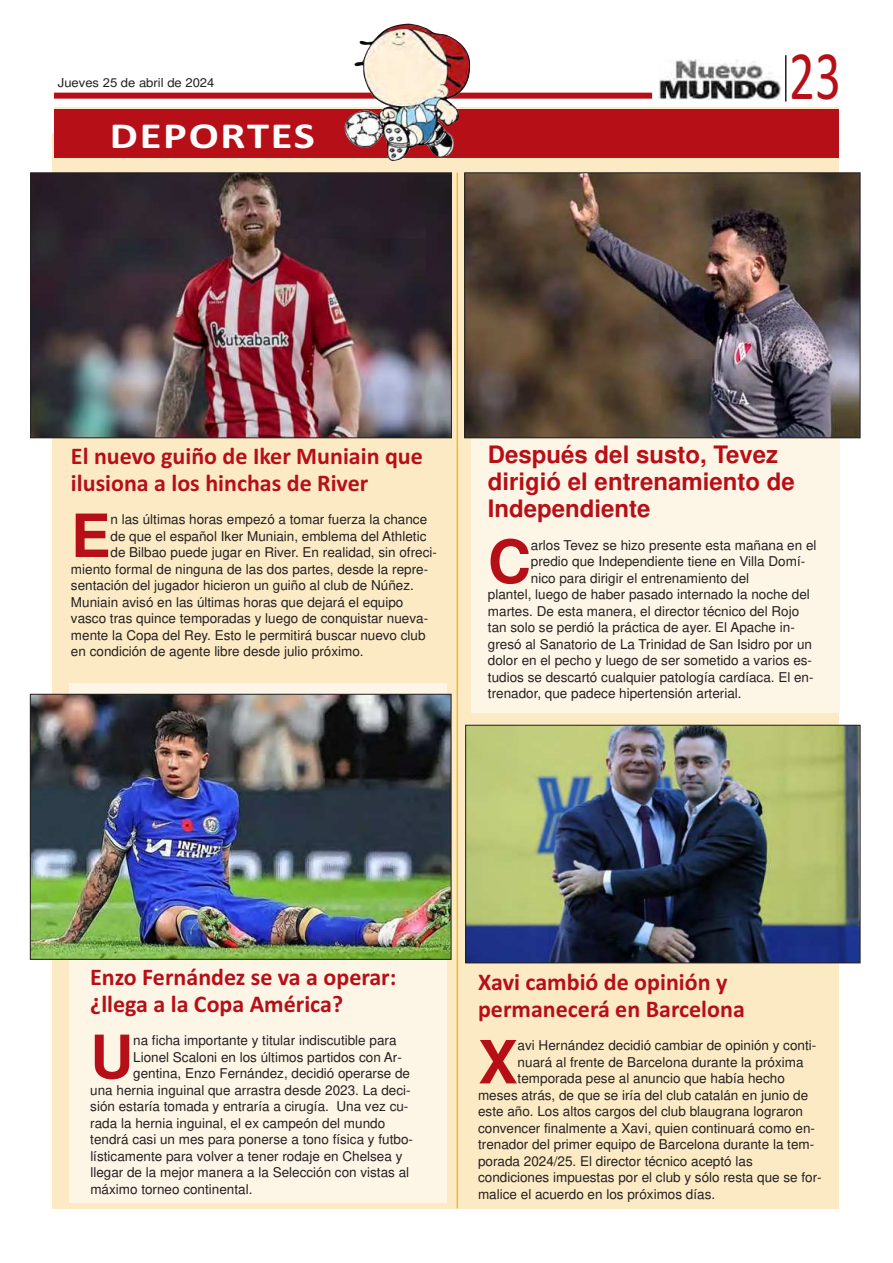
<style>
.page{position:relative;width:893px;height:1263px;background:#fff}
.page>*{position:absolute;margin:0;border:0;box-sizing:border-box;transform-origin:0 0}
.t1{font:700 59.55px "Arial";color:#b70f17}
.t2{font:34.2px "Calibri";color:#b70f17;scale:.73 1}
.t3{font:700 24px/27px "Arial";color:#b70f17}
.t4{font:700 18px "Calibri";letter-spacing:.08em;color:#fff;scale:1.21 1}
.t5{font:13.5px "Arial";color:#231f20}
.t6{font:12.3px "Arial";color:#231f20;scale:1.06 1}
.t7{font:700 11.7px "Calibri";color:#b70f17}
</style>
<div class="page">
<div style="left:53px;top:107px;width:786px;height:1101px;background:#fceac5"></div>
<img style="left:659px;top:60px;width:123px;height:39px">
<div style="left:0;top:93px;width:652px;height:6px;background:#b70f17"></div>
<hr style="left:785px;top:55px;width:1px;height:47px;background:#231f20">
<div style="left:54px;top:110px;width:785px;height:48px;background:#b70f17"></div>
<div style="left:471px;top:202px;width:369px;height:511px;background:#fdf6e6"></div>
<div style="left:69px;top:683px;width:378px;height:520px;background:#fdf6e6"></div>
<img style="left:32px;top:175px;width:418px;height:261px">
<div style="left:30px;top:173px;width:422px;height:265px;border:1px solid #231f20"></div>
<img style="left:466px;top:175px;width:392px;height:261px">
<div style="left:464px;top:173px;width:396px;height:265px;border:1px solid #231f20"></div>
<img style="left:467px;top:727px;width:391px;height:234px">
<div style="left:465px;top:725px;width:395px;height:238px;border:1px solid #231f20"></div>
<img style="left:344px;top:24px;width:126px;height:137px">
<hr style="left:457px;top:173px;width:1px;height:1035px;background:#f6b723">
<div style="left:0;top:62px;width:54px;height:71px;background:#fff"></div>
<img style="left:32px;top:696px;width:417px;height:261px">
<div style="left:30px;top:694px;width:421px;height:265px;border:1px solid #231f20"></div>
<p class="t6" style="left:58px;top:77px;width:149px">Jueves 25 de abril de 2024</p>
<h3 class="t4" style="left:110px;top:131px;width:171px">DEPORTES</h3>
<h2 class="t2" style="left:789px;top:67px;width:73px">23</h2>
<p class="t7" style="left:71px;top:453px;width:353px">El nuevo guiño de Iker Muniain que</p>
<p class="t7" style="left:71px;top:480px;width:299px">ilusiona a los hinchas de River</p>
<h1 class="t1" style="left:71px;top:512px;width:41px">E</h1>
<p class="t5" style="left:111px;top:514px;width:318px">n las últimas horas empezó a tomar fuerza la chance</p>
<p class="t5" style="left:111px;top:530px;width:317px">de que el español Iker Muniain, emblema del Athletic</p>
<p class="t5" style="left:111px;top:547px;width:328px">de Bilbao puede jugar en River. En realidad, sin ofreci-</p>
<p class="t5" style="left:71px;top:563px;width:359px">miento formal de ninguna de las dos partes, desde la repre-</p>
<p class="t5" style="left:71px;top:580px;width:344px">sentación del jugador hicieron un guiño al club de Núñez.</p>
<p class="t5" style="left:71px;top:596px;width:334px">Muniain avisó en las últimas horas que dejará el equipo</p>
<p class="t5" style="left:71px;top:613px;width:359px">vasco tras quince temporadas y luego de conquistar nueva-</p>
<p class="t5" style="left:71px;top:629px;width:356px">mente la Copa del Rey. Esto le permitirá buscar nuevo club</p>
<p class="t5" style="left:71px;top:646px;width:294px">en condición de agente libre desde julio próximo.</p>
<h3 class="t3" style="left:488px;top:443px;width:308px">Después del susto, Tevez dirigió el entrenamiento de<br>Independiente</h3>
<h1 class="t1" style="left:488px;top:538px;width:45px">C</h1>
<p class="t5" style="left:531px;top:540px;width:287px">arlos Tevez se hizo presente esta mañana en el</p>
<p class="t5" style="left:531px;top:556px;width:276px">predio que Independiente tiene en Villa Domí-</p>
<p class="t5" style="left:531px;top:573px;width:220px">nico para dirigir el entrenamiento del</p>
<p class="t5" style="left:488px;top:589px;width:323px">plantel, luego de haber pasado internado la noche del</p>
<p class="t5" style="left:488px;top:606px;width:313px">martes. De esta manera, el director técnico del Rojo</p>
<p class="t5" style="left:488px;top:622px;width:308px">tan solo se perdió la práctica de ayer. El Apache in-</p>
<p class="t5" style="left:488px;top:639px;width:326px">gresó al Sanatorio de La Trinidad de San Isidro por un</p>
<p class="t5" style="left:488px;top:655px;width:326px">dolor en el pecho y luego de ser sometido a varios es-</p>
<p class="t5" style="left:488px;top:672px;width:327px">tudios se descartó cualquier patología cardíaca. El en-</p>
<p class="t5" style="left:488px;top:688px;width:255px">trenador, que padece hipertensión arterial.</p>
<p class="t7" style="left:90px;top:974px;width:308px">Enzo Fernández se va a operar:</p>
<p class="t7" style="left:90px;top:1001px;width:254px">¿llega a la Copa América?</p>
<h1 class="t1" style="left:90px;top:1033px;width:45px">U</h1>
<p class="t5" style="left:133px;top:1035px;width:265px">na ficha importante y titular indiscutible para</p>
<p class="t5" style="left:133px;top:1051px;width:270px">Lionel Scaloni en los últimos partidos con Ar-</p>
<p class="t5" style="left:133px;top:1068px;width:278px">gentina, Enzo Fernández, decidió operarse de</p>
<p class="t5" style="left:90px;top:1084px;width:322px">una hernia inguinal que arrastra desde 2023. La deci-</p>
<p class="t5" style="left:90px;top:1101px;width:320px">sión estaría tomada y entraría a cirugía. Una vez cu-</p>
<p class="t5" style="left:90px;top:1117px;width:296px">rada la hernia inguinal, el ex campeón del mundo</p>
<p class="t5" style="left:90px;top:1134px;width:324px">tendrá casi un mes para ponerse a tono física y futbo-</p>
<p class="t5" style="left:90px;top:1150px;width:314px">lísticamente para volver a tener rodaje en Chelsea y</p>
<p class="t5" style="left:90px;top:1167px;width:320px">llegar de la mejor manera a la Selección con vistas al</p>
<p class="t5" style="left:90px;top:1183px;width:164px">máximo torneo continental.</p>
<p class="t7" style="left:478px;top:979px;width:251px">Xavi cambió de opinión y</p>
<p class="t7" style="left:478px;top:1006px;width:268px">permanecerá en Barcelona</p>
<h1 class="t1" style="left:478px;top:1038px;width:41px">X</h1>
<p class="t5" style="left:518px;top:1040px;width:300px">avi Hernández decidió cambiar de opinión y conti-</p>
<p class="t5" style="left:518px;top:1057px;width:287px">nuará al frente de Barcelona durante la próxima</p>
<p class="t5" style="left:518px;top:1073px;width:269px">temporada pese al anuncio que había hecho</p>
<p class="t5" style="left:478px;top:1090px;width:332px">meses atrás, de que se iría del club catalán en junio de</p>
<p class="t5" style="left:478px;top:1106px;width:326px">este año. Los altos cargos del club blaugrana lograron</p>
<p class="t5" style="left:478px;top:1123px;width:338px">convencer finalmente a Xavi, quien continuará como en-</p>
<p class="t5" style="left:478px;top:1139px;width:338px">trenador del primer equipo de Barcelona durante la tem-</p>
<p class="t5" style="left:478px;top:1156px;width:276px">porada 2024/25. El director técnico aceptó las</p>
<p class="t5" style="left:478px;top:1172px;width:345px">condiciones impuestas por el club y sólo resta que se for-</p>
<p class="t5" style="left:478px;top:1189px;width:239px">malice el acuerdo en los próximos días.</p>
</div>
